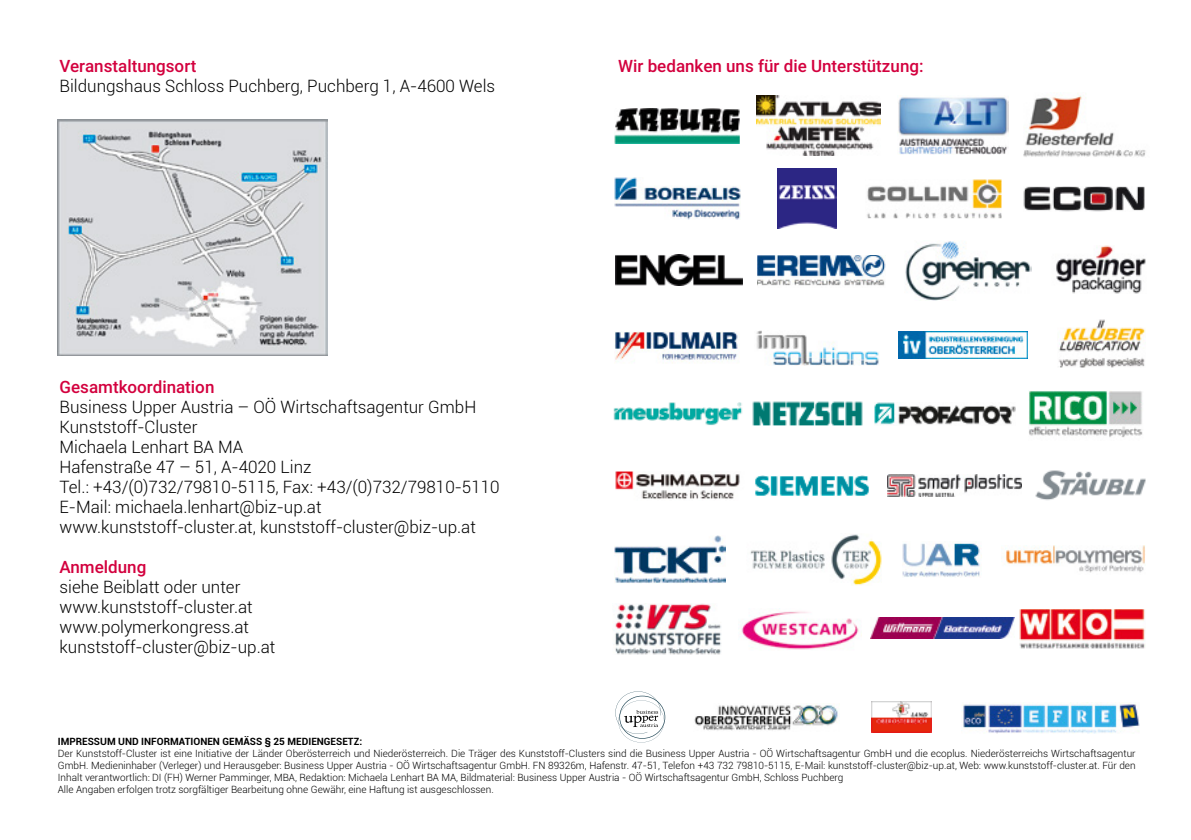
<style>
.page{position:relative;width:1191px;height:840px;background:#fff}
.page>*{position:absolute;margin:0;border:0;box-sizing:border-box;transform-origin:0 0}
.t1{font:300 17px/20px "Roboto";color:#000}
.t2{font:500 17px "Roboto";color:#d3003e}
.t3{font:300 10px/12px "Roboto";color:#000}
.t4{font:700 10px "Roboto";color:#000}
</style>
<div class="page">
<img style="left:58px;top:119px;width:270px;height:236px">
<img style="left:694px;top:703px;width:145px;height:28px">
<img style="left:871px;top:701px;width:60px;height:31px">
<svg style="left:615px;top:691px;width:50px;height:51px"></svg>
<img style="left:963px;top:702px;width:177px;height:32px">
<img style="left:898px;top:97px;width:110px;height:58px">
<img style="left:614px;top:108px;width:126px;height:35px">
<img style="left:756px;top:95px;width:125px;height:60px">
<img style="left:1024px;top:96px;width:122px;height:61px">
<img style="left:614px;top:177px;width:126px;height:42px">
<img style="left:777px;top:168px;width:60px;height:60px">
<img style="left:867px;top:179px;width:134px;height:40px">
<img style="left:1023px;top:186px;width:121px;height:26px">
<img style="left:615px;top:254px;width:127px;height:31px">
<img style="left:757px;top:255px;width:128px;height:31px">
<img style="left:905px;top:241px;width:126px;height:59px">
<img style="left:1056px;top:245px;width:90px;height:48px">
<img style="left:899px;top:331px;width:128px;height:28px">
<img style="left:614px;top:331px;width:124px;height:32px">
<img style="left:756px;top:330px;width:123px;height:35px">
<img style="left:1059px;top:320px;width:86px;height:47px">
<img style="left:613px;top:402px;width:129px;height:24px">
<img style="left:752px;top:401px;width:110px;height:24px">
<img style="left:874px;top:402px;width:141px;height:23px">
<img style="left:1028px;top:390px;width:115px;height:48px">
<img style="left:615px;top:471px;width:125px;height:28px">
<img style="left:888px;top:474px;width:133px;height:22px">
<img style="left:1035px;top:470px;width:110px;height:30px">
<img style="left:755px;top:475px;width:114px;height:21px">
<img style="left:615px;top:535px;width:110px;height:48px">
<img style="left:750px;top:534px;width:131px;height:51px">
<img style="left:902px;top:541px;width:78px;height:36px">
<img style="left:1005px;top:545px;width:140px;height:28px">
<img style="left:613px;top:603px;width:108px;height:51px">
<img style="left:738px;top:608px;width:121px;height:42px">
<img style="left:1019px;top:609px;width:126px;height:39px">
<img style="left:871px;top:617px;width:143px;height:21px">
<h1 class="t2" style="left:60px;top:54px;width:138px">Veranstaltungsort</h1>
<h1 class="t1" style="left:60px;top:76px;width:437px">Bildungshaus Schloss Puchberg, Puchberg 1, A-4600 Wels</h1>
<h1 class="t2" style="left:60px;top:374px;width:156px">Gesamtkoordination</h1>
<p class="t1" style="left:60px;top:396px;width:441px">Business Upper Austria – OÖ Wirtschaftsagentur GmbH Kunststoff-Cluster<br>Michaela Lenhart BA MA<br>Hafenstraße 47 – 51, A-4020 Linz<br>Tel.: +43/(0)732/79810-5115, Fax: +43/(0)732/79810-5110<br>E-Mail: michaela.lenhart@biz-up.at www.kunststoff-cluster.at, kunststoff-cluster@biz-up.at</p>
<h1 class="t2" style="left:60px;top:554px;width:88px">Anmeldung</h1>
<h1 class="t1" style="left:60px;top:576px;width:217px">siehe Beiblatt oder unter www.kunststoff-cluster.at www.polymerkongress.at kunststoff-cluster@biz-up.at</h1>
<h1 class="t2" style="left:618px;top:54px;width:307px">Wir bedanken uns für die Unterstützung:</h1>
<p class="t4" style="left:58px;top:734px;width:306px">IMPRESSUM UND INFORMATIONEN GEMÄSS § 25 MEDIENGESETZ:</p>
<p class="t3" style="left:58px;top:747px;width:1079px">Der Kunststoff-Cluster ist eine Initiative der Länder Oberösterreich und Niederösterreich. Die Träger des Kunststoff-Clusters sind die Business Upper Austria - OÖ Wirtschaftsagentur GmbH und die ecoplus. Niederösterreichs Wirtschaftsagentur GmbH. Medieninhaber (Verleger) und Herausgeber: Business Upper Austria - OÖ Wirtschaftsagentur GmbH. FN 89326m, Hafenstr. 47-51, Telefon +43 732 79810-5115, E-Mail: kunststoff-cluster@biz-up.at, Web: www.kunststoff-cluster.at. Für den Inhalt verantwortlich: DI (FH) Werner Pamminger, MBA, Redaktion: Michaela Lenhart BA MA, Bildmaterial: Business Upper Austria - OÖ Wirtschaftsagentur GmbH, Schloss Puchberg<br>Alle Angaben erfolgen trotz sorgfältiger Bearbeitung ohne Gewähr, eine Haftung ist ausgeschlossen.</p>
</div>
